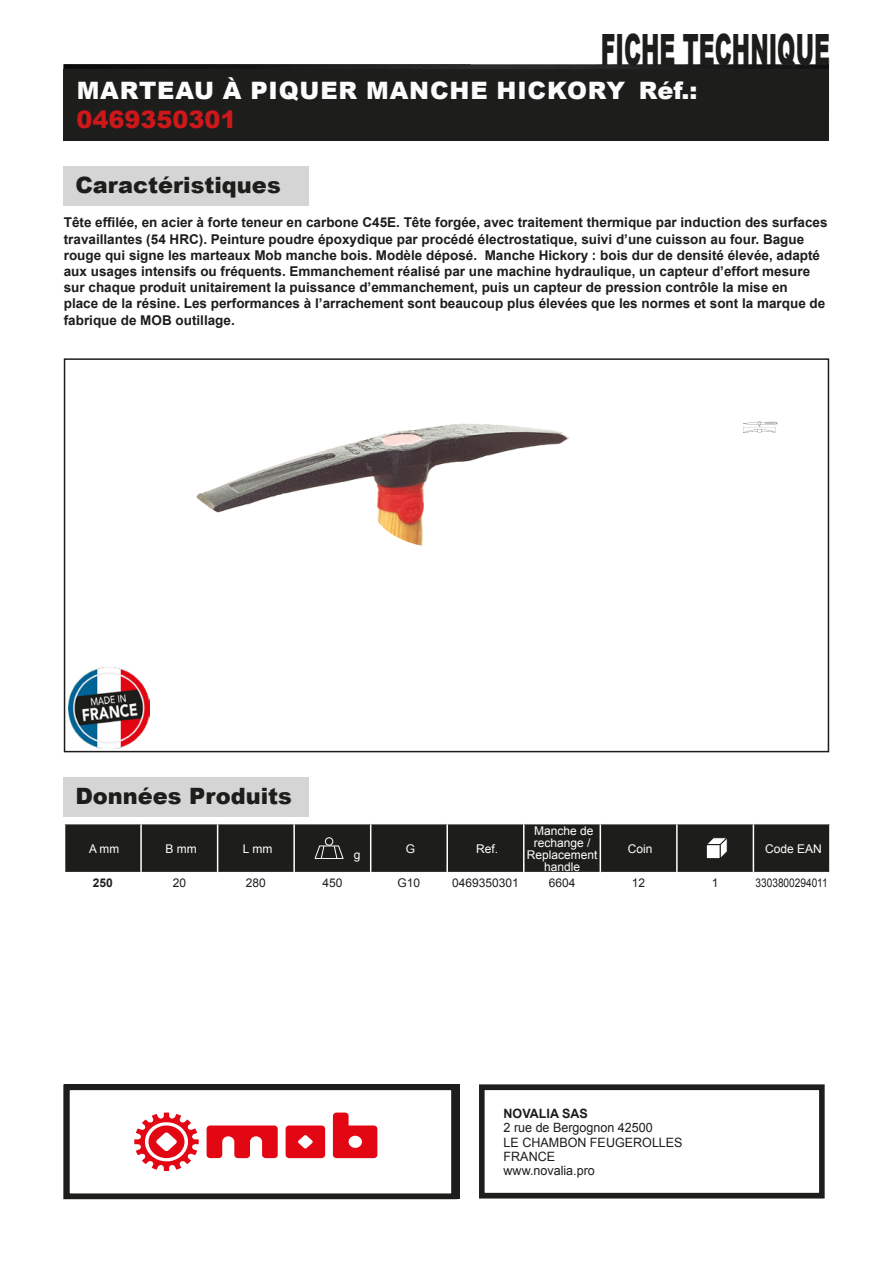
<style>
.page{position:relative;width:893px;height:1263px;background:#fff}
.page>*{position:absolute;margin:0;border:0;box-sizing:border-box;transform-origin:0 0}
.t1{font:900 43.2px "Arial";color:#1d1d1b;scale:.51 1}
.t2{font:900 24px "Arial";letter-spacing:.035em;color:#fcfcfc}
.t3{font:900 24px "Arial";color:#cd171a}
.t4{font:900 22.5px "Arial";color:#1d1d1b}
.t5{font:700 13.5px/16.2px "Arial";color:#1d1d1b}
.t6{font:12.9px/14.2px "Arial";color:#1d1d1b}
.t7{font:700 12.9px "Arial";color:#1d1d1b}
.t8{font:12px/12px "Arial";color:#fff;text-align:center}
.t9{font:12px "Arial";color:#1d1d1b}
.t10{font:12px "Arial";color:#1d1d1b;scale:.84 1}
.t11{font:700 12px "Arial";color:#1d1d1b}
</style>
<div class="page">
<img style="left:64px;top:64px;width:765px;height:5px">
<div style="left:64px;top:69px;width:765px;height:72px;background:#1d1d1b"></div>
<div style="left:479px;top:1084px;width:346px;height:114px;border:6px solid #1d1d1b"></div>
<div style="left:64px;top:166px;width:245px;height:40px;background:#d5d5d5"></div>
<div style="left:64px;top:358px;width:765px;height:394px;border:2px solid #1d1d1b"></div>
<div style="left:64px;top:777px;width:245px;height:40px;background:#d5d5d5"></div>
<svg style="left:64px;top:824px;width:766px;height:49px;background:#2a2a28"></svg>
<img style="left:196px;top:423px;width:373px;height:123px">
<img style="left:743px;top:421px;width:35px;height:12px">
<img style="left:69px;top:667px;width:81px;height:81px">
<div style="left:64px;top:1084px;width:393px;height:115px;border:6px solid #1d1d1b"></div>
<svg style="left:207px;top:1125px;width:71px;height:33px"></svg>
<svg style="left:286px;top:1125px;width:39px;height:33px"></svg>
<svg style="left:134px;top:1112px;width:65px;height:59px"></svg>
<svg style="left:333px;top:1112px;width:44px;height:46px"></svg>
<h1 class="t1" style="left:601px;top:18px;width:451px">FICHE TECHNIQUE</h1>
<h2 class="t2" style="left:77px;top:73px;width:622px">MARTEAU À PIQUER MANCHE HICKORY Réf.:</h2>
<h2 class="t3" style="left:76px;top:102px;width:162px">0469350301</h2>
<h3 class="t4" style="left:75px;top:168px;width:207px">Caractéristiques</h3>
<p class="t5" style="left:64px;top:215px;width:765px">Tête effilée, en acier à forte teneur en carbone C45E. Tête forgée, avec traitement thermique par induction des surfaces travaillantes (54 HRC). Peinture poudre époxydique par procédé électrostatique, suivi d’une cuisson au four. Bague rouge qui signe les marteaux Mob manche bois. Modèle déposé. Manche Hickory : bois dur de densité élevée, adapté aux usages intensifs ou fréquents. Emmanchement réalisé par une machine hydraulique, un capteur d’effort mesure sur chaque produit unitairement la puissance d’emmanchement, puis un capteur de pression contrôle la mise en<br>place de la résine. Les performances à l’arrachement sont beaucoup plus élevées que les normes et sont la marque de fabrique de MOB outillage.</p>
<h3 class="t4" style="left:75px;top:780px;width:218px">Données Produits</h3>
<p class="t8" style="left:89px;top:842px;width:32px">A mm</p>
<p class="t8" style="left:165px;top:842px;width:33px">B mm</p>
<p class="t8" style="left:243px;top:842px;width:31px">L mm</p>
<p class="t8" style="left:354px;top:848px;width:8px">g</p>
<p class="t8" style="left:406px;top:842px;width:11px">G</p>
<p class="t8" style="left:476px;top:842px;width:24px">Ref.</p>
<p class="t8" style="left:527px;top:824px;width:72px">Manche de rechange /<br>Replacement handle</p>
<p class="t8" style="left:628px;top:842px;width:26px">Coin</p>
<p class="t8" style="left:765px;top:842px;width:58px">Code EAN</p>
<p class="t11" style="left:93px;top:875px;width:22px">250</p>
<p class="t9" style="left:173px;top:875px;width:15px">20</p>
<p class="t9" style="left:246px;top:875px;width:22px">280</p>
<p class="t9" style="left:322px;top:875px;width:22px">450</p>
<p class="t9" style="left:398px;top:875px;width:24px">G10</p>
<p class="t9" style="left:452px;top:875px;width:68px">0469350301</p>
<p class="t9" style="left:549px;top:875px;width:28px">6604</p>
<p class="t9" style="left:632px;top:875px;width:15px">12</p>
<p class="t9" style="left:712px;top:875px;width:8px">1</p>
<p class="t10" style="left:756px;top:875px;width:87px">3303800294011</p>
<p class="t7" style="left:504px;top:1105px;width:86px">NOVALIA SAS</p>
<p class="t6" style="left:504px;top:1121px;width:181px">2 rue de Bergognon 42500<br>LE CHAMBON FEUGEROLLES<br>FRANCE<br>www.novalia.pro</p>
</div>
